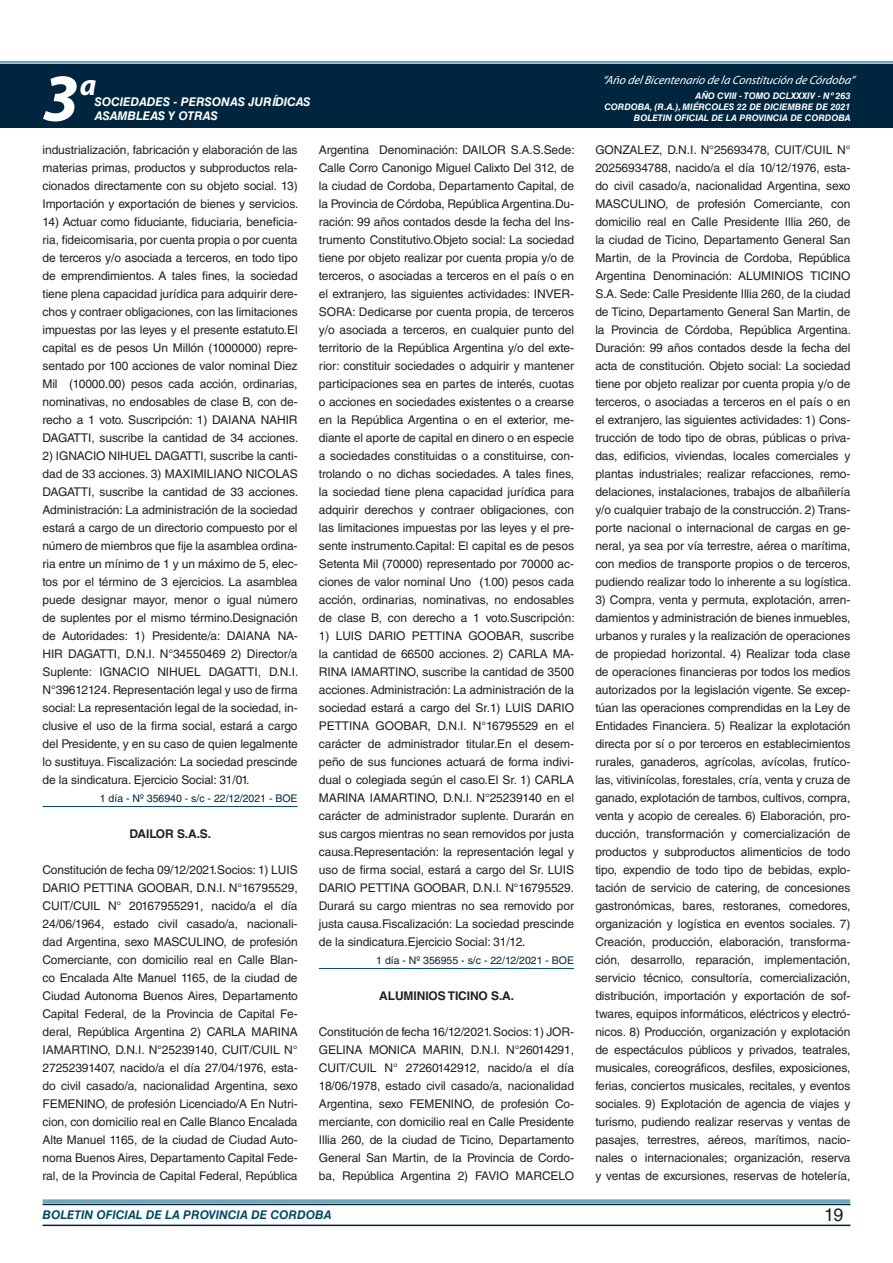
<style>
.page{position:relative;width:893px;height:1263px;background:#fff}
.page>*{position:absolute;margin:0;border:0;box-sizing:border-box;transform-origin:0 0}
.t1{font:italic 700 67.5px "Myriad Pro";color:#fff}
.t2{font:italic 700 30px "Myriad Pro";color:#fff}
.t3{font:18px "Helvetica LT Std";color:#231f20}
.t4{font:12px/18px "Helvetica LT Std";letter-spacing:-.01em;color:#231f20;text-align:justify}
.t5{font:italic 12px "Myriad Pro";color:#fff}
.t6{font:italic 700 12px "Helvetica LT Std";color:#fff}
.t7{font:italic 700 12px "Helvetica LT Std";color:#004b6c}
.t8{font:700 12px "Helvetica LT Std";letter-spacing:-.01em;color:#231f20}
.t9{font:10.5px "Helvetica LT Std";color:#00263f}
.t10{font:italic 700 9px/10.8px "Helvetica LT Std";color:#fff;text-align:right}
</style>
<div class="page">
<div style="left:0;top:61px;width:893px;height:6px;background:#fff;opacity:.75"></div>
<div style="left:0;top:64px;width:893px;height:64px;background:#00263f"></div>
<hr style="left:43px;top:1224px;width:807px;height:2px;background:#00263f">
<div style="left:42px;top:1198px;width:809px;height:8px;background:#fff;opacity:.75"></div>
<hr style="left:43px;top:806px;width:255px;height:1px;background:#004b6c">
<hr style="left:319px;top:968px;width:255px;height:1px;background:#004b6c">
<h1 class="t1" style="left:43px;top:54px;width:38px">3</h1>
<h2 class="t2" style="left:80px;top:66px;width:18px">a</h2>
<p class="t6" style="left:95px;top:94px;width:217px">SOCIEDADES - PERSONAS JURÍDICAS</p>
<p class="t6" style="left:95px;top:109px;width:125px">ASAMBLEAS Y OTRAS</p>
<p class="t5" style="left:603px;top:72px;width:254px">“Año delBicentenario de la Constitución de Córdoba”</p>
<p class="t10" style="left:604px;top:91px;width:248px">AÑO CVIII - TOMO DCLXXXIV - Nº 263<br>CORDOBA, (R.A.), MIÉRCOLES 22 DE DICIEMBRE DE 2021<br>BOLETIN OFICIAL DE LA PROVINCIA DE CORDOBA</p>
<p class="t4" style="left:43px;top:141px;width:257px">industrialización, fabricación y elaboración de las materias primas, productos y subproductos rela&shy;cionados directamente con su objeto social. 13)<br>Importación y exportación de bienes y servicios.</p>
<p class="t4" style="left:43px;top:213px;width:257px">14) Actuar como fiduciante, fiduciaria, beneficia&shy;ria, fideicomisaria, por cuenta propia o por cuenta de terceros y/o asociada a terceros, en todo tipo de emprendimientos. A tales fines, la sociedad tiene plena capacidad jurídica para adquirir dere&shy;chos y contraer obligaciones, con las limitaciones impuestas por las leyes y el presente estatuto.El capital es de pesos Un Millón (1000000) repre&shy;sentado por 100 acciones de valor nominal Diez Mil (10000.00) pesos cada acción, ordinarias, nominativas, no endosables de clase B, con de&shy;recho a 1 voto. Suscripción: 1) DAIANA NAHIR DAGATTI, suscribe la cantidad de 34 acciones.</p>
<p class="t4" style="left:43px;top:447px;width:257px">2) IGNACIO NIHUEL DAGATTI, suscribe la canti&shy;dad de 33 acciones. 3) MAXIMILIANO NICOLAS DAGATTI, suscribe la cantidad de 33 acciones.<br>Administración: La administración de la sociedad estará a cargo de un directorio compuesto por el número de miembros que fije la asamblea ordina&shy;ria entre un mínimo de 1 y un máximo de 5, elec&shy;tos por el término de 3 ejercicios. La asamblea puede designar mayor, menor o igual número de suplentes por el mismo término.Designación de Autoridades: 1) Presidente/a: DAIANA NA-HIR DAGATTI, D.N.I. N°34550469 2) Director/a Suplente: IGNACIO NIHUEL DAGATTI, D.N.I.<br>N°39612124. Representación legal y uso de firma social: La representación legal de la sociedad, in&shy;clusive el uso de la firma social, estará a cargo del Presidente, y en su caso de quien legalmente lo sustituya. Fiscalización: La sociedad prescinde de la sindicatura. Ejercicio Social: 31/01.</p>
<p class="t9" style="left:100px;top:792px;width:199px">1 día - Nº 356940 - s/c - 22/12/2021 - BOE</p>
<p class="t8" style="left:129px;top:826px;width:83px">DAILOR S.A.S.</p>
<p class="t4" style="left:43px;top:861px;width:257px">Constitución de fecha 09/12/2021.Socios: 1) LUIS DARIO PETTINA GOOBAR, D.N.I. N°16795529, CUIT/CUIL N° 20167955291, nacido/a el día 24/06/1964, estado civil casado/a, nacionali&shy;dad Argentina, sexo MASCULINO, de profesión Comerciante, con domicilio real en Calle Blan&shy;co Encalada Alte Manuel 1165, de la ciudad de Ciudad Autonoma Buenos Aires, Departamento Capital Federal, de la Provincia de Capital Fe&shy;deral, República Argentina 2) CARLA MARINA IAMARTINO, D.N.I. N°25239140, CUIT/CUIL N° 27252391407, nacido/a el día 27/04/1976, esta&shy;do civil casado/a, nacionalidad Argentina, sexo FEMENINO, de profesión Licenciado/A En Nutri&shy;cion, con domicilio real en Calle Blanco Encalada Alte Manuel 1165, de la ciudad de Ciudad Auto&shy;noma Buenos Aires, Departamento Capital Fede&shy;ral, de la Provincia de Capital Federal, República</p>
<p class="t4" style="left:319px;top:141px;width:257px">Argentina Denominación: DAILOR S.A.S.Sede:<br>Calle Corro Canonigo Miguel Calixto Del 312, de la ciudad de Cordoba, Departamento Capital, de la Provincia de Córdoba, República Argentina.Du&shy;ración: 99 años contados desde la fecha del Ins&shy;trumento Constitutivo.Objeto social: La sociedad tiene por objeto realizar por cuenta propia y/o de terceros, o asociadas a terceros en el país o en el extranjero, las siguientes actividades: INVER-SORA: Dedicarse por cuenta propia, de terceros y/o asociada a terceros, en cualquier punto del territorio de la República Argentina y/o del exte&shy;rior: constituir sociedades o adquirir y mantener participaciones sea en partes de interés, cuotas o acciones en sociedades existentes o a crearse en la República Argentina o en el exterior, me&shy;diante el aporte de capital en dinero o en especie a sociedades constituidas o a constituirse, con&shy;trolando o no dichas sociedades. A tales fines, la sociedad tiene plena capacidad jurídica para adquirir derechos y contraer obligaciones, con las limitaciones impuestas por las leyes y el pre&shy;sente instrumento.Capital: El capital es de pesos Setenta Mil (70000) representado por 70000 ac&shy;ciones de valor nominal Uno (1.00) pesos cada acción, ordinarias, nominativas, no endosables de clase B, con derecho a 1 voto.Suscripción:</p>
<p class="t4" style="left:319px;top:627px;width:257px">1) LUIS DARIO PETTINA GOOBAR, suscribe la cantidad de 66500 acciones. 2) CARLA MA-RINA IAMARTINO, suscribe la cantidad de 3500 acciones. Administración: La administración de la sociedad estará a cargo del Sr.1) LUIS DARIO PETTINA GOOBAR, D.N.I. N°16795529 en el carácter de administrador titular.En el desem&shy;peño de sus funciones actuará de forma indivi&shy;dual o colegiada según el caso.El Sr. 1) CARLA MARINA IAMARTINO, D.N.I. N°25239140 en el carácter de administrador suplente. Durarán en sus cargos mientras no sean removidos por justa causa.Representación: la representación legal y uso de firma social, estará a cargo del Sr. LUIS DARIO PETTINA GOOBAR, D.N.I. N°16795529.<br>Durará su cargo mientras no sea removido por justa causa.Fiscalización: La sociedad prescinde de la sindicatura.Ejercicio Social: 31/12.</p>
<p class="t9" style="left:376px;top:954px;width:199px">1 día - Nº 356955 - s/c - 22/12/2021 - BOE</p>
<p class="t8" style="left:379px;top:988px;width:136px">ALUMINIOS TICINO S.A.</p>
<p class="t4" style="left:319px;top:1023px;width:257px">Constitución de fecha 16/12/2021. Socios: 1) JOR-GELINA MONICA MARIN, D.N.I. N°26014291, CUIT/CUIL N° 27260142912, nacido/a el día 18/06/1978, estado civil casado/a, nacionalidad Argentina, sexo FEMENINO, de profesión Co&shy;merciante, con domicilio real en Calle Presidente Illia 260, de la ciudad de Ticino, Departamento General San Martin, de la Provincia de Cordo&shy;ba, República Argentina 2) FAVIO MARCELO</p>
<p class="t4" style="left:595px;top:141px;width:257px">GONZALEZ, D.N.I. N°25693478, CUIT/CUIL N° 20256934788, nacido/a el día 10/12/1976, esta&shy;do civil casado/a, nacionalidad Argentina, sexo MASCULINO, de profesión Comerciante, con domicilio real en Calle Presidente Illia 260, de la ciudad de Ticino, Departamento General San Martin, de la Provincia de Cordoba, República Argentina Denominación: ALUMINIOS TICINO S.A. Sede: Calle Presidente Illia 260, de la ciudad de Ticino, Departamento General San Martin, de la Provincia de Córdoba, República Argentina.<br>Duración: 99 años contados desde la fecha del acta de constitución. Objeto social: La sociedad tiene por objeto realizar por cuenta propia y/o de terceros, o asociadas a terceros en el país o en el extranjero, las siguientes actividades: 1) Cons&shy;trucción de todo tipo de obras, públicas o priva&shy;das, edificios, viviendas, locales comerciales y plantas industriales; realizar refacciones, remo&shy;delaciones, instalaciones, trabajos de albañilería y/o cualquier trabajo de la construcción. 2) Trans&shy;porte nacional o internacional de cargas en ge&shy;neral, ya sea por vía terrestre, aérea o marítima, con medios de transporte propios o de terceros, pudiendo realizar todo lo inherente a su logística.</p>
<p class="t4" style="left:595px;top:591px;width:257px">3) Compra, venta y permuta, explotación, arren&shy;damientos y administración de bienes inmuebles, urbanos y rurales y la realización de operaciones de propiedad horizontal. 4) Realizar toda clase de operaciones financieras por todos los medios autorizados por la legislación vigente. Se excep&shy;túan las operaciones comprendidas en la Ley de Entidades Financiera. 5) Realizar la explotación directa por sí o por terceros en establecimientos rurales, ganaderos, agrícolas, avícolas, frutíco&shy;las, vitivinícolas, forestales, cría, venta y cruza de ganado, explotación de tambos, cultivos, compra, venta y acopio de cereales. 6) Elaboración, pro&shy;ducción, transformación y comercialización de productos y subproductos alimenticios de todo tipo, expendio de todo tipo de bebidas, explo&shy;tación de servicio de catering, de concesiones gastronómicas, bares, restoranes, comedores, organización y logística en eventos sociales. 7)<br>Creación, producción, elaboración, transforma&shy;ción, desarrollo, reparación, implementación, servicio técnico, consultoría, comercialización, distribución, importación y exportación de sof&shy;twares, equipos informáticos, eléctricos y electró&shy;nicos. 8) Producción, organización y explotación de espectáculos públicos y privados, teatrales, musicales, coreográficos, desfiles, exposiciones, ferias, conciertos musicales, recitales, y eventos sociales. 9) Explotación de agencia de viajes y turismo, pudiendo realizar reservas y ventas de pasajes, terrestres, aéreos, marítimos, nacio&shy;nales o internacionales; organización, reserva y ventas de excursiones, reservas de hotelería,</p>
<p class="t7" style="left:43px;top:1208px;width:290px">BOLETIN OFICIAL DE LA PROVINCIA DE CORDOBA</p>
<h3 class="t3" style="left:824px;top:1204px;width:21px">19</h3>
</div>
